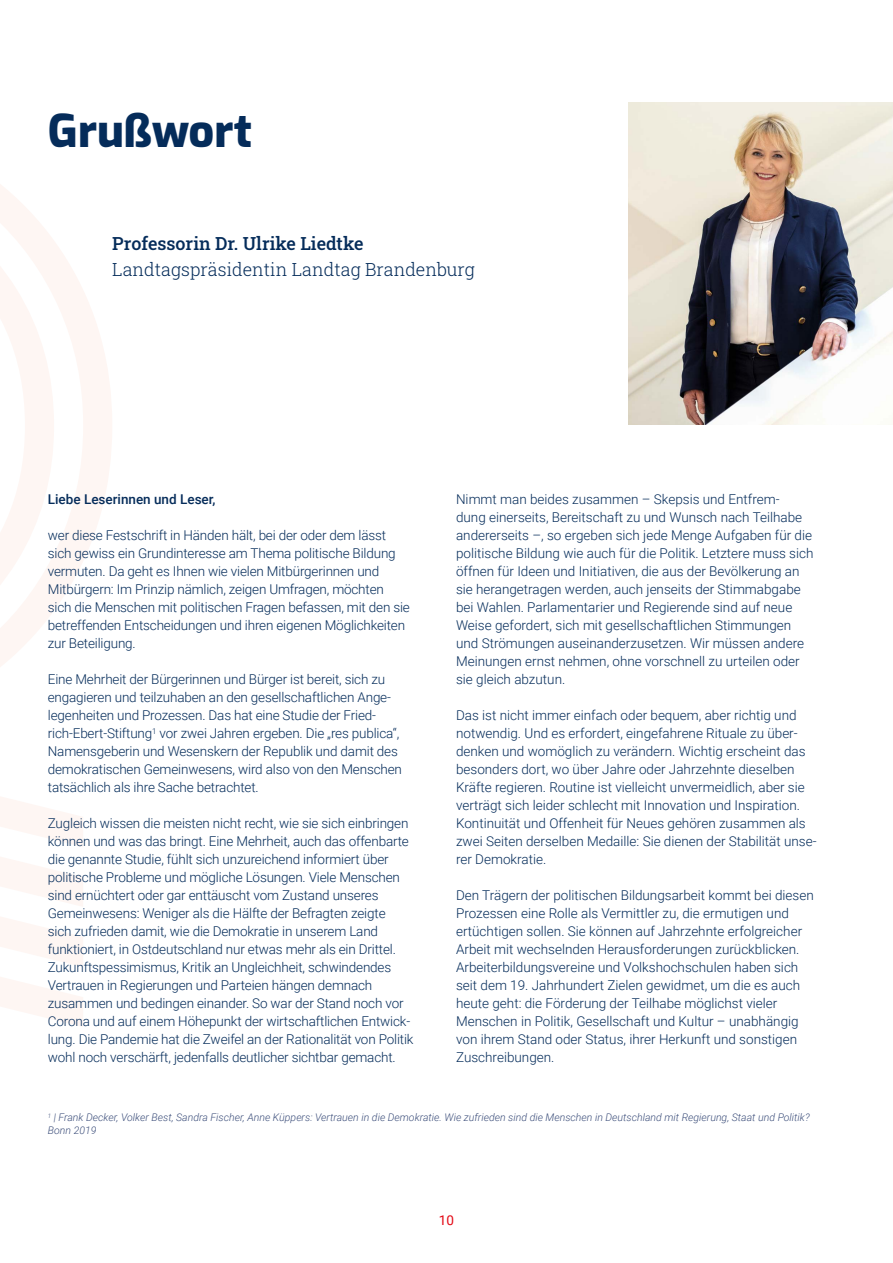
<style>
.page{position:relative;width:893px;height:1263px;background:#fff}
.page>*{position:absolute;margin:0;border:0;box-sizing:border-box;transform-origin:0 0}
.t1{font:800 45px "Exo";color:#052c5a}
.t2{font:300 18px "Roboto Slab";color:#052c5a}
.t3{font:500 18px "Roboto Slab";color:#052c5a}
.t4{font:300 13.5px/18px "Roboto";letter-spacing:-.01em;color:#052c5a}
.t5{font:500 13.5px "Roboto";color:#052c5a}
.t6{font:13.5px "Roboto";color:#e30613}
.t7{font:italic 300 10.5px/12.6px "Roboto";color:#3d4f7b}
</style>
<div class="page">
<svg style="left:0;top:857px;width:83px;height:170px"></svg>
<svg style="left:0;top:184px;width:112px;height:663px"></svg>
<img style="left:628px;top:102px;width:265px;height:323px">
<h1 class="t1" style="left:48px;top:99px;width:205px">Grußwort</h1>
<h2 class="t3" style="left:112px;top:231px;width:253px">Professorin Dr. Ulrike Liedtke</h2>
<h2 class="t2" style="left:112px;top:257px;width:364px">Landtagspräsidentin Landtag Brandenburg</h2>
<p class="t5" style="left:48px;top:490px;width:169px">Liebe Leserinnen und Leser,</p>
<p class="t4" style="left:48px;top:526px;width:364px">wer diese Festschrift in Händen hält, bei der oder dem lässt sich gewiss ein Grundinteresse am Thema politische Bildung vermuten. Da geht es Ihnen wie vielen Mitbürgerinnen und Mitbürgern: Im Prinzip nämlich, zeigen Umfragen, möchten sich die Menschen mit politischen Fragen befassen, mit den sie betreffenden Entscheidungen und ihren eigenen Möglichkeiten zur Beteiligung.</p>
<p class="t4" style="left:48px;top:670px;width:356px">Eine Mehrheit der Bürgerinnen und Bürger ist bereit, sich zu engagieren und teilzuhaben an den gesellschaftlichen Ange&shy;legenheiten und Prozessen. Das hat eine Studie der Fried&shy;rich-Ebert-Stiftung<sup>1</sup> vor zwei Jahren ergeben. Die „res publica“, Namensgeberin und Wesenskern der Republik und damit des demokratischen Gemeinwesens, wird also von den Menschen tatsächlich als ihre Sache betrachtet.</p>
<p class="t4" style="left:48px;top:814px;width:367px">Zugleich wissen die meisten nicht recht, wie sie sich einbringen können und was das bringt. Eine Mehrheit, auch das offenbarte die genannte Studie, fühlt sich unzureichend informiert über politische Probleme und mögliche Lösungen. Viele Menschen sind ernüchtert oder gar enttäuscht vom Zustand unseres Gemeinwesens: Weniger als die Hälfte der Befragten zeigte<br>sich zufrieden damit, wie die Demokratie in unserem Land funktioniert, in Ostdeutschland nur etwas mehr als ein Drittel.<br>Zukunftspessimismus, Kritik an Ungleichheit, schwindendes Vertrauen in Regierungen und Parteien hängen demnach zusammen und bedingen einander. So war der Stand noch vor Corona und auf einem Höhepunkt der wirtschaftlichen Entwick&shy;lung. Die Pandemie hat die Zweifel an der Rationalität von Politik wohl noch verschärft, jedenfalls deutlicher sichtbar gemacht.</p>
<p class="t4" style="left:456px;top:490px;width:359px">Nimmt man beides zusammen – Skepsis und Entfrem-<br>dung einerseits, Bereitschaft zu und Wunsch nach Teilhabe andererseits –, so ergeben sich jede Menge Aufgaben für die politische Bildung wie auch für die Politik. Letztere muss sich öffnen für Ideen und Initiativen, die aus der Bevölkerung an sie herangetragen werden, auch jenseits der Stimmabgabe bei Wahlen. Parlamentarier und Regierende sind auf neue Weise gefordert, sich mit gesellschaftlichen Stimmungen und Strömungen auseinanderzusetzen. Wir müssen andere Meinungen ernst nehmen, ohne vorschnell zu urteilen oder sie gleich abzutun.</p>
<p class="t4" style="left:456px;top:706px;width:362px">Das ist nicht immer einfach oder bequem, aber richtig und notwendig. Und es erfordert, eingefahrene Rituale zu über&shy;denken und womöglich zu verändern. Wichtig erscheint das besonders dort, wo über Jahre oder Jahrzehnte dieselben Kräfte regieren. Routine ist vielleicht unvermeidlich, aber sie verträgt sich leider schlecht mit Innovation und Inspiration.<br>Kontinuität und Offenheit für Neues gehören zusammen als zwei Seiten derselben Medaille: Sie dienen der Stabilität unse&shy;rer Demokratie.</p>
<p class="t4" style="left:456px;top:886px;width:359px">Den Trägern der politischen Bildungsarbeit kommt bei diesen Prozessen eine Rolle als Vermittler zu, die ermutigen und ertüchtigen sollen. Sie können auf Jahrzehnte erfolgreicher Arbeit mit wechselnden Herausforderungen zurückblicken.<br>Arbeiterbildungsvereine und Volkshochschulen haben sich seit dem 19. Jahrhundert Zielen gewidmet, um die es auch heute geht: die Förderung der Teilhabe möglichst vieler Menschen in Politik, Gesellschaft und Kultur – unabhängig von ihrem Stand oder Status, ihrer Herkunft und sonstigen Zuschreibungen.</p>
<p class="t7" style="left:48px;top:1111px;width:763px"><sup>1</sup> | Frank Decker, Volker Best, Sandra Fischer, Anne Küppers: Vertrauen in die Demokratie. Wie zufrieden sind die Menschen in Deutschland mit Regierung, Staat und Politik?<br>Bonn 2019</p>
<p class="t6" style="left:439px;top:1211px;width:17px">10</p>
</div>
